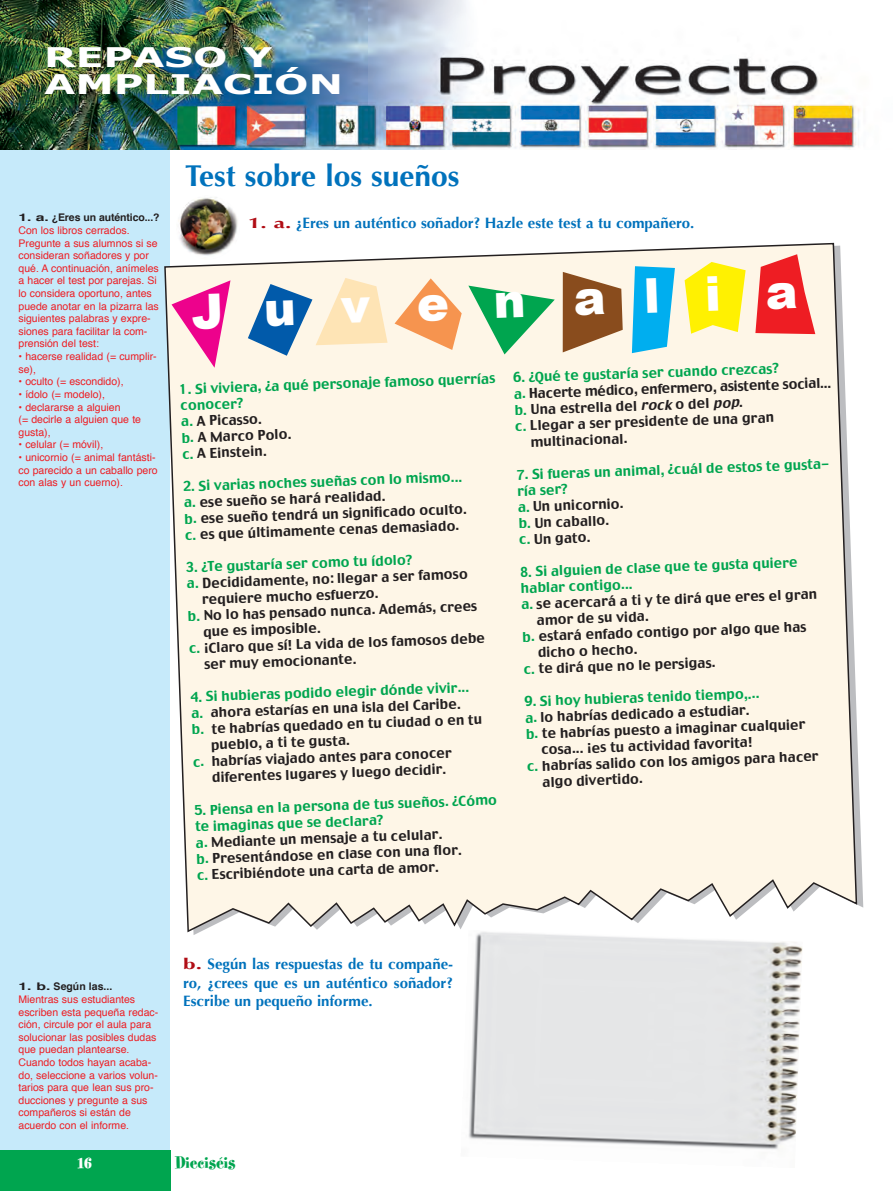
<style>
.page{position:relative;width:893px;height:1191px;background:#fff}
.page>*{position:absolute;margin:0;border:0;box-sizing:border-box;transform-origin:0 0}
.t1{font:900 48px "Arial";color:#fff}
.t2{font:700 30px "Optima";color:#0072bc}
.t3{font:700 27px/27px "Verdana";color:#fff;scale:1.5 1}
.t4{font:19.5px "Spumoni LP";color:#00a54f}
.t5{font:19.5px "Spumoni LP";color:#fff}
.t6{font:700 15px/18.3px "Optima";color:#0072bc;text-align:justify}
.t7{font:13.5px/16.2px "Charcoal";color:#231f20}
.t8{font:13.5px/16.2px "Charcoal";color:#00a54f}
.t9{font:10.5px/12.6px "Helvetica";color:#ee1d23}
.t10{font:700 10.5px "Helvetica";letter-spacing:-.01em;color:#231f20;scale:1.5 1}
.s1{color:#b00d15}
.s2{color:#231f20}
.s3{color:#00a54f}
.s4{font-style:italic}
</style>
<div class="page">
<div style="left:0;top:43px;width:170px;height:1145px;background:#c6eafa"></div>
<img style="left:0;top:0;width:860px;height:150px">
<div style="left:0;top:1149px;width:170px;height:42px;background:#00a54f"></div>
<svg style="left:164px;top:243px;width:693px;height:689px;background:#faf3e6"></svg>
<svg style="left:172px;top:280px;width:58px;height:88px;background:#f684bc"></svg>
<svg style="left:248px;top:278px;width:140px;height:78px;background:#c0cbc9"></svg>
<svg style="left:395px;top:278px;width:67px;height:72px;background:#f9c297"></svg>
<svg style="left:468px;top:286px;width:87px;height:68px;background:#89d0a1"></svg>
<svg style="left:563px;top:272px;width:60px;height:80px;background:#a67750"></svg>
<svg style="left:632px;top:266px;width:43px;height:87px;background:#2bbaed"></svg>
<svg style="left:685px;top:262px;width:61px;height:72px;background:#fef238"></svg>
<svg style="left:755px;top:254px;width:60px;height:80px;background:#f25757"></svg>
<img style="left:460px;top:930px;width:343px;height:220px">
<img style="left:176px;top:195px;width:64px;height:64px;border-radius:50%">
<h3 class="t3" style="left:44px;top:42px;width:201px">REPASO Y<br>AMPLIACIÓN</h3>
<p class="t10" style="left:19px;top:213px;width:96px">1. a. ¿Eres un auténtico...?</p>
<p class="t9" style="left:19px;top:225px;width:142px">Con los libros cerrados.<br>Pregunte a sus alumnos si se consideran soñadores y por qué. A continuación, anímeles a hacer el test por parejas. Si lo considera oportuno, antes puede anotar en la pizarra las siguientes palabras y expre&shy;siones para facilitar la com&shy;prensión del test:</p>
<p class="t9" style="left:19px;top:351px;width:140px">• hacerse realidad (= cumplir&shy;se),</p>
<p class="t9" style="left:19px;top:376px;width:107px">• oculto (= escondido),</p>
<p class="t9" style="left:19px;top:389px;width:88px">• ídolo (= modelo),</p>
<p class="t9" style="left:19px;top:401px;width:124px">• declararse a alguien<br>(= decirle a alguien que te gusta),</p>
<p class="t9" style="left:19px;top:439px;width:86px">• celular (= móvil),</p>
<p class="t9" style="left:19px;top:452px;width:141px">• unicornio (= animal fantásti&shy;co parecido a un caballo pero con alas y un cuerno).</p>
<h2 class="t2" style="left:185px;top:158px;width:276px">Test sobre los sueños</h2>
<p class="t6" style="left:248px;top:213px;width:448px"><span class="s1">1. a.</span> ¿Eres un auténtico soñador? Hazle este test a tu compañero.</p>
<h1 class="t1" style="left:190px;top:276px;width:608px;rotate:-2deg">Juvenalia</h1>
<p class="t8" style="left:180px;top:381px;width:317px;rotate:-2deg">1. Si viviera, ¿a qué personaje famoso querrías conocer?<br>a. <span class="s2">A Picasso.<br></span>b. <span class="s2">A Marco Polo.<br></span>c. <span class="s2">A Einstein.</span></p>
<p class="t7" style="left:183px;top:478px;width:284px;rotate:-2deg"><span class="s3">2. Si varias noches sueñas con lo mismo... a.</span> ese sueño se hará realidad.<br><span class="s3">b.</span> ese sueño tendrá un significado oculto. <span class="s3">c.</span> es que últimamente cenas demasiado.</p>
<p class="t8" style="left:186px;top:559px;width:227px;rotate:-2deg">3. ¿Te gustaría ser como tu ídolo?</p>
<p class="t7" style="left:186px;top:575px;width:283px;rotate:-2deg"><span class="s3">a.</span> Decididamente, no: llegar a ser famoso</p>
<p class="t7" style="left:202px;top:591px;width:178px;rotate:-2deg">requiere mucho esfuerzo.</p>
<p class="t7" style="left:188px;top:607px;width:291px;rotate:-2deg"><span class="s3">b.</span> No lo has pensado nunca. Además, crees</p>
<p class="t7" style="left:203px;top:623px;width:119px;rotate:-2deg">que es imposible.</p>
<p class="t7" style="left:189px;top:640px;width:298px;rotate:-2deg"><span class="s3">c.</span> ¡Claro que sí! La vida de los famosos debe</p>
<p class="t7" style="left:204px;top:655px;width:154px;rotate:-2deg">ser muy emocionante.</p>
<p class="t8" style="left:190px;top:688px;width:280px;rotate:-2deg">4. Si hubieras podido elegir dónde vivir...</p>
<p class="t7" style="left:191px;top:705px;width:271px;rotate:-2deg"><span class="s3">a.</span> ahora estarías en una isla del Caribe.</p>
<p class="t7" style="left:191px;top:721px;width:292px;rotate:-2deg"><span class="s3">b.</span> te habrías quedado en tu ciudad o en tu</p>
<p class="t7" style="left:211px;top:736px;width:141px;rotate:-2deg">pueblo, a ti te gusta.</p>
<p class="t7" style="left:193px;top:753px;width:260px;rotate:-2deg"><span class="s3">c.</span> habrías viajado antes para conocer</p>
<p class="t7" style="left:212px;top:769px;width:236px;rotate:-2deg">diferentes lugares y luego decidir.</p>
<p class="t7" style="left:194px;top:802px;width:304px;rotate:-2deg"><span class="s3">5. Piensa en la persona de tus sueños. ¿Cómo te imaginas que se declara?<br>a.</span> Mediante un mensaje a tu celular.<br><span class="s3">b.</span> Presentándose en clase con una flor.<br><span class="s3">c.</span> Escribiéndote una carta de amor.</p>
<p class="t8" style="left:513px;top:369px;width:267px;rotate:-2deg">6. ¿Qué te gustaría ser cuando crezcas?</p>
<p class="t7" style="left:514px;top:385px;width:319px;rotate:-2deg"><span class="s3">a.</span> Hacerte médico, enfermero, asistente social...</p>
<p class="t7" style="left:514px;top:402px;width:230px;rotate:-2deg"><span class="s3">b.</span> Una estrella del <span class="s4">rock</span> o del <span class="s4">pop</span>.</p>
<p class="t7" style="left:515px;top:418px;width:261px;rotate:-2deg"><span class="s3">c.</span> Llegar a ser presidente de una gran</p>
<p class="t7" style="left:530px;top:433px;width:99px;rotate:-2deg">multinacional.</p>
<p class="t8" style="left:517px;top:466px;width:309px;rotate:-2deg">7. Si fueras un animal, ¿cuál de estos te gusta&shy;ría ser?<br>a. <span class="s2">Un unicornio.<br></span>b. <span class="s2">Un caballo.<br></span>c. <span class="s2">Un gato.</span></p>
<p class="t8" style="left:520px;top:563px;width:279px;rotate:-2deg">8. Si alguien de clase que te gusta quiere</p>
<p class="t8" style="left:520px;top:580px;width:113px;rotate:-2deg">hablar contigo...</p>
<p class="t7" style="left:521px;top:596px;width:298px;rotate:-2deg"><span class="s3">a.</span> se acercará a ti y te dirá que eres el gran</p>
<p class="t7" style="left:536px;top:611px;width:114px;rotate:-2deg">amor de su vida.</p>
<p class="t7" style="left:522px;top:628px;width:286px;rotate:-2deg"><span class="s3">b.</span> estará enfado contigo por algo que has</p>
<p class="t7" style="left:538px;top:644px;width:101px;rotate:-2deg">dicho o hecho.</p>
<p class="t7" style="left:523px;top:661px;width:194px;rotate:-2deg"><span class="s3">c.</span> te dirá que no le persigas.</p>
<p class="t8" style="left:524px;top:693px;width:236px;rotate:-2deg">9. Si hoy hubieras tenido tiempo,...</p>
<p class="t7" style="left:525px;top:709px;width:226px;rotate:-2deg"><span class="s3">a.</span> lo habrías dedicado a estudiar.</p>
<p class="t7" style="left:526px;top:725px;width:281px;rotate:-2deg"><span class="s3">b.</span> te habrías puesto a imaginar cualquier</p>
<p class="t7" style="left:541px;top:741px;width:213px;rotate:-2deg">cosa... ¡es tu actividad favorita!</p>
<p class="t7" style="left:527px;top:758px;width:293px;rotate:-2deg"><span class="s3">c.</span> habrías salido con los amigos para hacer</p>
<p class="t7" style="left:542px;top:773px;width:102px;rotate:-2deg">algo divertido.</p>
<p class="t10" style="left:19px;top:982px;width:64px">1. b. Según las...</p>
<p class="t9" style="left:19px;top:993px;width:141px">Mientras sus estudiantes escriben esta pequeña redac&shy;ción, circule por el aula para solucionar las posibles dudas que puedan plantearse.<br>Cuando todos hayan acaba&shy;do, seleccione a varios volun&shy;tarios para que lean sus pro&shy;ducciones y pregunte a sus compañeros si están de acuerdo con el informe.</p>
<p class="t6" style="left:183px;top:955px;width:271px"><span class="s1">b.</span> Según las respuestas de tu compañe&shy;ro, ¿crees que es un auténtico soñador?<br>Escribe un pequeño informe.</p>
<h3 class="t5" style="left:78px;top:1155px;width:16px">16</h3>
<h3 class="t4" style="left:175px;top:1155px;width:62px">Dieciséis</h3>
</div>
